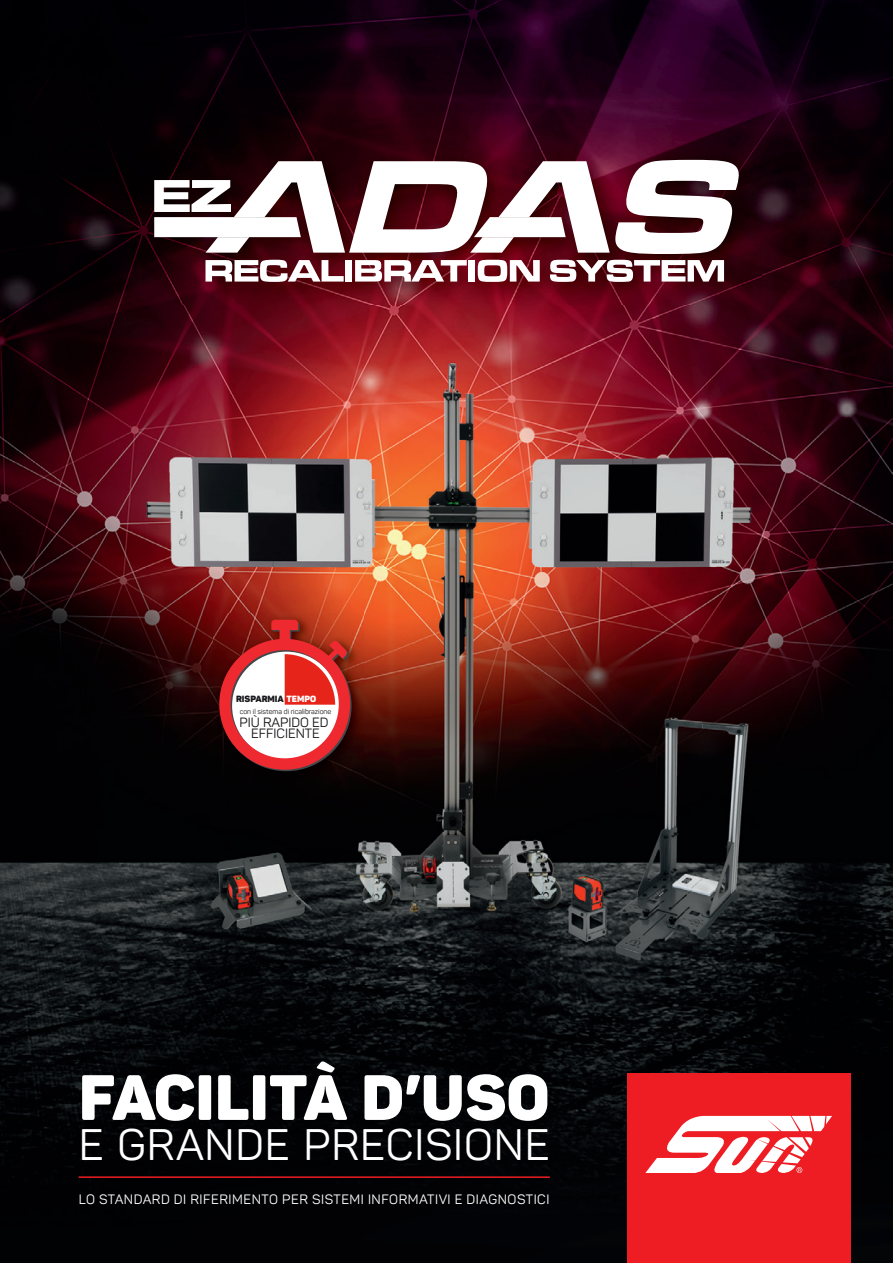
<style>
.page{position:relative;width:893px;height:1263px;background:#fff}
.page>*{position:absolute;margin:0;border:0;box-sizing:border-box;transform-origin:0 0}
.t1{font:900 63px "Panton";letter-spacing:.01em;color:#fff}
.t2{font:43.5px "Panton";letter-spacing:.02em;color:#fff}
.t3{font:13.5px "Panton";letter-spacing:.04em;color:#fff}
.t4{font:13.35px/11.6px "Panton";color:#19181c;text-align:center}
.t5{font:900 8.85px "Panton";color:#19181c}
.t6{font:7.2px "Panton";color:#19181c}
.s1{color:#fff}
</style>
<div class="page">
<img style="left:0;top:0;width:893px;height:1263px">
<div style="left:627px;top:1074px;width:223px;height:189px;background:#ee1d23"></div>
<svg style="left:645px;top:1116px;width:187px;height:57px"></svg>
<hr style="left:79px;top:1176px;width:471px;height:2px;background:#ee1d23">
<img style="left:142px;top:148px;width:619px;height:157px">
<svg style="left:205px;top:260px;width:139px;height:22px"></svg>
<div style="left:345px;top:260px;width:7px;height:22px;background:#fff"></div>
<svg style="left:355px;top:260px;width:112px;height:22px"></svg>
<div style="left:468px;top:260px;width:7px;height:22px;background:#fff"></div>
<svg style="left:478px;top:260px;width:62px;height:22px"></svg>
<svg style="left:550px;top:260px;width:174px;height:22px"></svg>
<svg style="left:154px;top:160px;width:586px;height:94px"></svg>
<img style="left:213px;top:613px;width:151px;height:170px">
<svg style="left:219px;top:620px;width:133px;height:151px"></svg>
<p class="t5" style="left:236px;top:693px;width:82px">RISPARMIA <span class="s1">TEMPO</span></p>
<p class="t6" style="left:240px;top:707px;width:93px">con il sistema di ricalibrazione</p>
<p class="t4" style="left:240px;top:716px;width:90px">PIÙ RAPIDO ED<br>EFFICIENTE</p>
<h1 class="t1" style="left:79px;top:1057px;width:472px">FACILITÀ D’USO</h1>
<h2 class="t2" style="left:79px;top:1118px;width:472px">E GRANDE PRECISIONE</h2>
<p class="t3" style="left:79px;top:1191px;width:472px">LO STANDARD DI RIFERIMENTO PER SISTEMI INFORMATIVI E DIAGNOSTICI</p>
</div>
